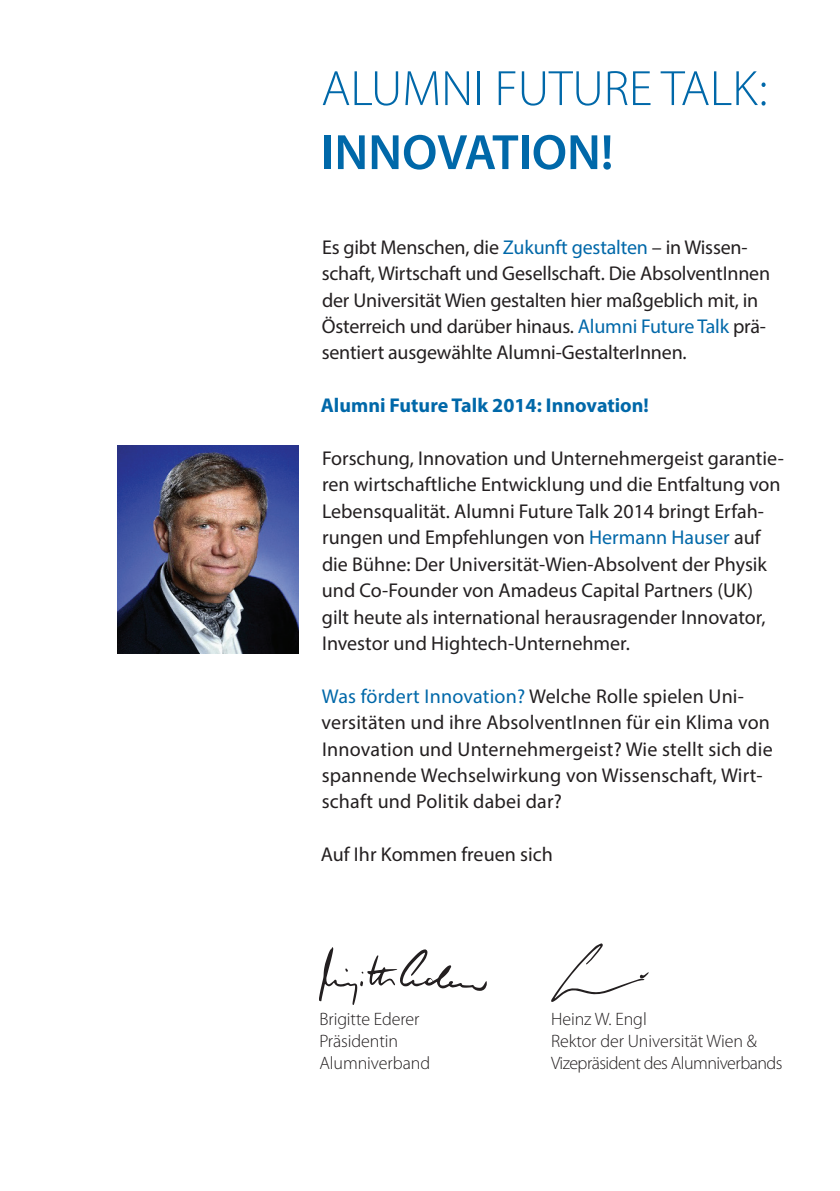
<style>
.page{position:relative;width:840px;height:1191px;background:#fff}
.page>*{position:absolute;margin:0;border:0;box-sizing:border-box;transform-origin:0 0}
.t1{font:300 50px "Myriad Pro";color:#0068a9}
.t2{font:600 50px "Myriad Pro";color:#0068a9}
.t3{font:20px/26.4px "Myriad Pro";color:#231f20}
.t4{font:700 20px "Myriad Pro";color:#0068a9}
.t5{font:300 18px/21.6px "Myriad Pro";letter-spacing:-.005em;color:#231f20}
.s1{color:#0068a9}
</style>
<div class="page">
<svg style="left:319px;top:947px;width:167px;height:58px"></svg>
<svg style="left:551px;top:943px;width:97px;height:59px"></svg>
<img style="left:117px;top:446px;width:181px;height:207px">
<h1 class="t1" style="left:321px;top:61px;width:447px">ALUMNI FUTURE TALK:</h1>
<h1 class="t2" style="left:321px;top:120px;width:293px">INNOVATION!</h1>
<p class="t3" style="left:321px;top:233px;width:450px">Es gibt Menschen, die <span class="s1">Zukunft gestalten</span> – in Wissen&shy;schaft, Wirtschaft und Gesellschaft. Die AbsolventInnen der Universität Wien gestalten hier maßgeblich mit, in Österreich und darüber hinaus. <span class="s1">Alumni Future Talk</span> prä&shy;sentiert ausgewählte Alumni-GestalterInnen.</p>
<p class="t4" style="left:321px;top:392px;width:329px">Alumni Future Talk 2014: Innovation!</p>
<p class="t3" style="left:322px;top:445px;width:463px">Forschung, Innovation und Unternehmergeist garantie&shy;ren wirtschaftliche Entwicklung und die Entfaltung von Lebensqualität. Alumni Future Talk 2014 bringt Erfah&shy;rungen und Empfehlungen von <span class="s1">Hermann Hauser</span> auf die Bühne: Der Universität-Wien-Absolvent der Physik und Co-Founder von Amadeus Capital Partners (UK) gilt heute als international herausragender Innovator, Investor und Hightech-Unternehmer.</p>
<p class="t3" style="left:321px;top:682px;width:452px"><span class="s1">Was fördert Innovation?</span> Welche Rolle spielen Uni&shy;versitäten und ihre AbsolventInnen für ein Klima von Innovation und Unternehmergeist? Wie stellt sich die spannende Wechselwirkung von Wissenschaft, Wirt&shy;schaft und Politik dabei dar?</p>
<p class="t3" style="left:320px;top:841px;width:233px">Auf Ihr Kommen freuen sich</p>
<p class="t5" style="left:319px;top:1008px;width:112px">Brigitte Ederer<br>Präsidentin<br>Alumniverband</p>
<p class="t5" style="left:551px;top:1008px;width:233px">Heinz W. Engl<br>Rektor der Universität Wien &amp;<br>Vizepräsident des Alumniverbands</p>
</div>
